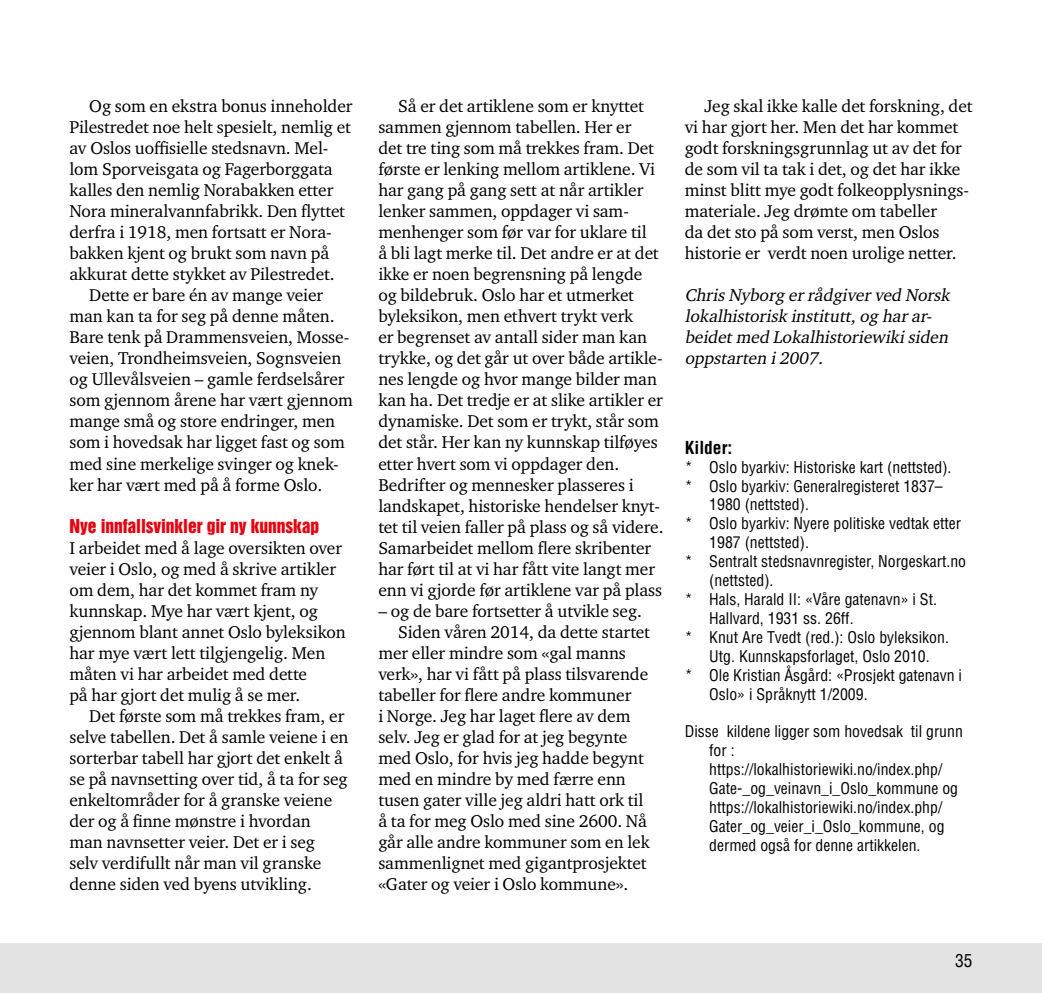
<style>
.page{position:relative;width:1042px;height:993px;background:#fff}
.page>*{position:absolute;margin:0;border:0;box-sizing:border-box;transform-origin:0 0}
.t1{font:17.5px/21px "Charter ITC Pro";letter-spacing:-.005em;color:#000}
.t2{font:italic 17.5px/21px "Charter ITC Pro";color:#000}
.t3{font:17.5px "Helvetica Inserat LT";letter-spacing:-.005em;color:#e30613}
.t4{font:700 condensed 17.5px "Helvetica LT Std";color:#000}
.t5{font:condensed 17.5px "Helvetica LT Std";color:#000}
.t6{font:condensed 15.75px/18.9px "Helvetica LT Std";color:#000}
</style>
<div class="page">
<div style="left:0;top:943px;width:1042px;height:49px;background:#e3e3e3"></div>
<p class="t1" style="left:89px;top:95px;width:265px">Og som en ekstra bonus inneholder</p>
<p class="t1" style="left:69px;top:116px;width:283px">Pilestredet noe helt spesielt, nemlig et</p>
<p class="t1" style="left:69px;top:137px;width:260px">av Oslos uoffisielle stedsnavn. Mel-</p>
<p class="t1" style="left:69px;top:158px;width:265px">lom Sporveisgata og Fagerborggata</p>
<p class="t1" style="left:69px;top:179px;width:265px">kalles den nemlig Norabakken etter</p>
<p class="t1" style="left:69px;top:200px;width:277px">Nora mineralvannfabrikk. Den flyttet</p>
<p class="t1" style="left:69px;top:221px;width:264px">derfra i 1918, men fortsatt er Nora-</p>
<p class="t1" style="left:69px;top:242px;width:261px">bakken kjent og brukt som navn på</p>
<p class="t1" style="left:69px;top:263px;width:267px">akkurat dette stykket av Pilestredet.</p>
<p class="t1" style="left:89px;top:284px;width:235px">Dette er bare én av mange veier</p>
<p class="t1" style="left:69px;top:305px;width:267px">man kan ta for seg på denne måten.</p>
<p class="t1" style="left:69px;top:326px;width:281px">Bare tenk på Drammensveien, Mosse-</p>
<p class="t1" style="left:69px;top:347px;width:273px">veien, Trondheimsveien, Sognsveien</p>
<p class="t1" style="left:69px;top:368px;width:277px">og Ullevålsveien – gamle ferdselsårer</p>
<p class="t1" style="left:69px;top:389px;width:285px">som gjennom årene har vært gjennom</p>
<p class="t1" style="left:69px;top:410px;width:267px">mange små og store endringer, men</p>
<p class="t1" style="left:69px;top:431px;width:277px">som i hovedsak har ligget fast og som</p>
<p class="t1" style="left:69px;top:452px;width:271px">med sine merkelige svinger og knek-</p>
<p class="t1" style="left:69px;top:473px;width:254px">ker har vært med på å forme Oslo.</p>
<p class="t3" style="left:69px;top:515px;width:251px">Nye innfallsvinkler gir ny kunnskap</p>
<p class="t1" style="left:69px;top:536px;width:278px">I arbeidet med å lage oversikten over veier i Oslo, og med å skrive artikler om dem, har det kommet fram ny kunnskap. Mye har vært kjent, og gjennom blant annet Oslo byleksikon har mye vært lett tilgjengelig. Men måten vi har arbeidet med dette<br>på har gjort det mulig å se mer.</p>
<p class="t1" style="left:69px;top:704px;width:281px;text-indent:20px">Det første som må trekkes fram, er selve tabellen. Det å samle veiene i en sorterbar tabell har gjort det enkelt å se på navnsetting over tid, å ta for seg enkeltområder for å granske veiene der og å finne mønstre i hvordan<br>man navnsetter veier. Det er i seg<br>selv verdifullt når man vil granske denne siden ved byens utvikling.</p>
<p class="t1" style="left:378px;top:95px;width:287px;text-indent:20px">Så er det artiklene som er knyttet sammen gjennom tabellen. Her er<br>det tre ting som må trekkes fram. Det første er lenking mellom artiklene. Vi har gang på gang sett at når artikler lenker sammen, oppdager vi sam&shy;menhenger som før var for uklare til<br>å bli lagt merke til. Det andre er at det ikke er noen begrensning på lengde og bildebruk. Oslo har et utmerket byleksikon, men ethvert trykt verk<br>er begrenset av antall sider man kan trykke, og det går ut over både artikle&shy;nes lengde og hvor mange bilder man kan ha. Det tredje er at slike artikler er dynamiske. Det som er trykt, står som det står. Her kan ny kunnskap tilføyes etter hvert som vi oppdager den.<br>Bedrifter og mennesker plasseres i landskapet, historiske hendelser knyt&shy;tet til veien faller på plass og så videre.<br>Samarbeidet mellom flere skribenter har ført til at vi har fått vite langt mer enn vi gjorde før artiklene var på plass</p>
<p class="t1" style="left:378px;top:599px;width:265px">– og de bare fortsetter å utvikle seg.</p>
<p class="t1" style="left:398px;top:620px;width:253px">Siden våren 2014, da dette startet</p>
<p class="t1" style="left:378px;top:641px;width:249px">mer eller mindre som «gal manns</p>
<p class="t1" style="left:378px;top:662px;width:271px">verk», har vi fått på plass tilsvarende</p>
<p class="t1" style="left:378px;top:683px;width:255px">tabeller for flere andre kommuner</p>
<p class="t1" style="left:378px;top:704px;width:254px">i Norge. Jeg har laget flere av dem</p>
<p class="t1" style="left:378px;top:725px;width:251px">selv. Jeg er glad for at jeg begynte</p>
<p class="t1" style="left:378px;top:746px;width:267px">med Oslo, for hvis jeg hadde begynt</p>
<p class="t1" style="left:378px;top:767px;width:249px">med en mindre by med færre enn</p>
<p class="t1" style="left:378px;top:788px;width:266px">tusen gater ville jeg aldri hatt ork til</p>
<p class="t1" style="left:378px;top:809px;width:270px">å ta for meg Oslo med sine 2600. Nå</p>
<p class="t1" style="left:378px;top:830px;width:273px">går alle andre kommuner som en lek</p>
<p class="t1" style="left:378px;top:851px;width:270px">sammenlignet med gigantprosjektet</p>
<p class="t1" style="left:378px;top:872px;width:252px">«Gater og veier i Oslo kommune».</p>
<p class="t1" style="left:685px;top:95px;width:289px;text-indent:20px">Jeg skal ikke kalle det forskning, det vi har gjort her. Men det har kommet godt forskningsgrunnlag ut av det for de som vil ta tak i det, og det har ikke minst blitt mye godt folkeopplysnings&shy;materiale. Jeg drømte om tabeller<br>da det sto på som verst, men Oslos historie er verdt noen urolige netter.</p>
<p class="t2" style="left:685px;top:284px;width:270px">Chris Nyborg errådgiverved Norsk lokalhistorisk institutt,og harar&shy;beidetmed Lokalhistoriewikisiden oppstarten i2007.</p>
<p class="t4" style="left:685px;top:436px;width:49px">Kilder:</p>
<p class="t6" style="left:685px;top:457px;width:268px">* Oslo byarkiv: Historiske kart (nettsted).</p>
<p class="t6" style="left:685px;top:476px;width:260px">* Oslo byarkiv: Generalregisteret 1837–</p>
<p class="t6" style="left:709px;top:495px;width:101px">1980 (nettsted).</p>
<p class="t6" style="left:685px;top:514px;width:278px">* Oslo byarkiv: Nyere politiske vedtak etter</p>
<p class="t6" style="left:709px;top:533px;width:101px">1987 (nettsted).</p>
<p class="t6" style="left:685px;top:551px;width:283px">* Sentralt stedsnavnregister, Norgeskart.no</p>
<p class="t6" style="left:709px;top:570px;width:66px">(nettsted).</p>
<p class="t6" style="left:685px;top:589px;width:254px">* Hals, Harald II: «Våre gatenavn» i St.</p>
<p class="t6" style="left:709px;top:608px;width:146px">Hallvard, 1931 ss. 26ff.</p>
<p class="t6" style="left:685px;top:627px;width:266px">* Knut Are Tvedt (red.): Oslo byleksikon.</p>
<p class="t6" style="left:709px;top:646px;width:222px">Utg. Kunnskapsforlaget, Oslo 2010.</p>
<p class="t6" style="left:685px;top:665px;width:279px">* Ole Kristian Åsgård: «Prosjekt gatenavn i</p>
<p class="t6" style="left:709px;top:684px;width:160px">Oslo» i Språknytt 1/2009.</p>
<p class="t6" style="left:709px;top:722px;width:255px;text-indent:-25px">Disse kildene ligger som hovedsak til grunn for : https://lokalhistoriewiki.no/index.php/ Gate-_og_veinavn_i_Oslo_kommune og https://lokalhistoriewiki.no/index.php/ Gater_og_veier_i_Oslo_kommune, og dermed også for denne artikkelen.</p>
<p class="t5" style="left:955px;top:949px;width:19px">35</p>
</div>
